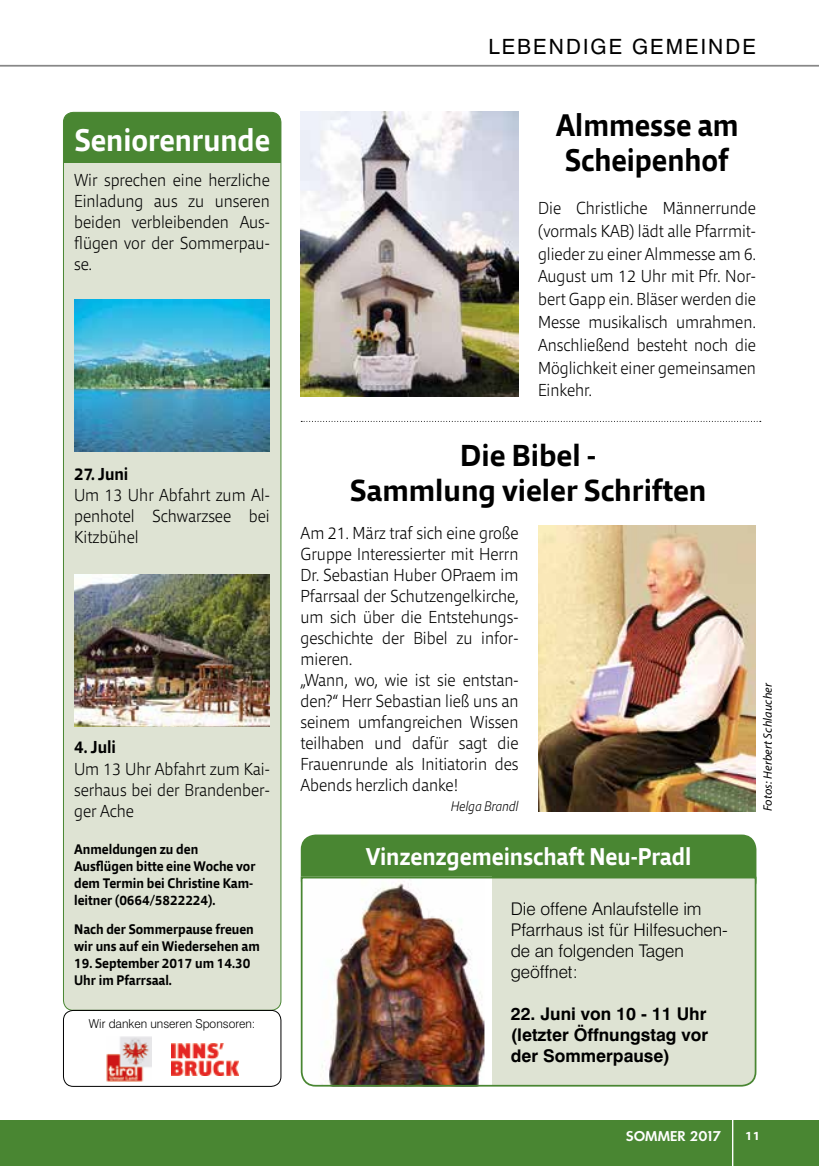
<style>
.page{position:relative;width:819px;height:1166px;background:#fff}
.page>*{position:absolute;margin:0;border:0;box-sizing:border-box;transform-origin:0 0}
.t1{font:700 31.5px/35px "Qubo";color:#000;scale:.9 1}
.t2{font:700 31.5px "Qubo";color:#fff;scale:.9 1}
.t3{font:700 30.62px/35px "Qubo";color:#000;text-align:center;scale:.95 1}
.t4{font:700 24.5px "Qubo";color:#fff;scale:.9 1}
.t5{font:21px "Swiss 721 BT";letter-spacing:.1em;color:#000}
.t6{font:200 17.5px/21px "Qubo";color:#000;text-align:justify;scale:.9 1}
.t7{font:300 17.5px/21px "Swiss 721 BT";color:#000}
.t8{font:700 17.5px/21px "Swiss 721 BT";color:#000;text-align:justify}
.t9{font:700 17.5px "Qubo";color:#000;scale:.9 1}
.t10{font:700 14px/16.8px "Qubo";color:#000;scale:.9 1}
.t11{font:italic 200 14px "Qubo";letter-spacing:-.005em;color:#000;scale:.87 1}
.t12{font:500 13.83px "Ornitons";color:#fff}
.t13{font:700 12.42px "Qubo";color:#fff}
.t14{font:300 12.25px "Swiss 721 BT";color:#000}
.t15{font:italic 12.25px "Myriad Pro";letter-spacing:.01em;color:#000}
</style>
<div class="page">
<hr style="left:0;top:65px;width:819px;height:2px;background:#878787">
<img style="left:301px;top:112px;width:217px;height:284px">
<img style="left:538px;top:525px;width:218px;height:286px">
<div style="left:0;top:1120px;width:819px;height:46px;background:#498632"></div>
<hr style="left:732px;top:1112px;width:1px;height:54px;background:#fff">
<div style="left:301px;top:834px;width:455px;height:61px;background:#498632;border-radius:15px"></div>
<img style="left:300px;top:876px;width:457px;height:211px">
<div style="left:63px;top:112px;width:218px;height:898px;background:#dee3d3;border-radius:10px"></div>
<div style="left:63px;top:112px;width:218px;height:50px;background:#498632"></div>
<div style="left:63px;top:112px;width:218px;height:899px;border:1px solid #498632;border-radius:10px"></div>
<div style="left:63px;top:1010px;width:218px;height:77px;border:1px solid #000;border-radius:10px"></div>
<img style="left:106px;top:1036px;width:46px;height:46px">
<img style="left:171px;top:1043px;width:67px;height:32px">
<svg style="left:301px;top:421px;width:459px;height:1px"></svg>
<img style="left:74px;top:300px;width:196px;height:151px">
<img style="left:74px;top:575px;width:196px;height:151px">
<img style="left:0;top:64px;width:19px;height:3px">
<h1 class="t2" style="left:75px;top:120px;width:218px">Seniorenrunde</h1>
<p class="t6" style="left:74px;top:170px;width:219px">Wir sprechen eine herzliche Einladung aus zu unseren beiden verbleibenden Aus&shy;flügen vor der Sommerpau&shy;se.</p>
<p class="t9" style="left:74px;top:463px;width:62px">27. Juni</p>
<p class="t6" style="left:74px;top:485px;width:219px">Um 13 Uhr Abfahrt zum Al&shy;penhotel Schwarzsee bei Kitzbühel</p>
<p class="t9" style="left:74px;top:736px;width:48px">4. Juli</p>
<p class="t6" style="left:74px;top:758px;width:219px">Um 13 Uhr Abfahrt zum Kai&shy;serhaus bei der Brandenber&shy;ger Ache</p>
<p class="t10" style="left:74px;top:841px;width:203px">Anmeldungen zu den<br>Ausflügen bitte eine Woche vor dem Termin bei Christine Kam&shy;leitner (0664/5822224).</p>
<p class="t10" style="left:74px;top:921px;width:208px">Nach der Sommerpause freuen wir uns auf ein Wiedersehen am</p>
<p class="t10" style="left:74px;top:955px;width:197px">19. September 2017 um 14.30<br>Uhr im Pfarrsaal.</p>
<p class="t14" style="left:89px;top:1016px;width:168px">Wir danken unseren Sponsoren:</p>
<p class="t5" style="left:488px;top:34px;width:269px">LEBENDIGE GEMEINDE</p>
<h1 class="t1" style="left:555px;top:107px;width:205px">Almmesse am<br>Scheipenhof</h1>
<p class="t6" style="left:538px;top:196px;width:243px;line-height:22.8px">Die Christliche Männerrunde (vormals KAB) lädt alle Pfarrmit&shy;glieder zu einer Almmesse am 6.<br>August um 12 Uhr mit Pfr. Nor&shy;bert Gapp ein. Bläser werden die Messe musikalisch umrahmen.<br>Anschließend besteht noch die Möglichkeit einer gemeinsamen Einkehr.</p>
<h2 class="t3" style="left:350px;top:438px;width:376px">Die Bibel -<br>Sammlung vieler Schriften</h2>
<p class="t6" style="left:300px;top:522px;width:243px;text-align:left">Am 21. März traf sich eine große<br>Gruppe Interessierter mit Herrn<br>Dr. Sebastian Huber OPraem im<br>Pfarrsaal der Schutzengelkirche, um sich über die Entstehungs&shy;geschichte der Bibel zu infor&shy;mieren.<br>„Wann, wo, wie ist sie entstan&shy;den?“ Herr Sebastian ließ uns an seinem umfangreichen Wissen teilhaben und dafür sagt die<br>Frauenrunde als Initiatorin des<br>Abends herzlich danke!</p>
<p class="t11" style="left:450px;top:797px;width:79px">Helga Brandl</p>
<h3 class="t4" style="left:366px;top:840px;width:363px">Vinzenzgemeinschaft Neu-Pradl</h3>
<p class="t7" style="left:510px;top:898px;width:219px">Die offene Anlaufstelle im<br>Pfarrhaus ist für Hilfesuchen&shy;de an folgenden Tagen geöffnet:</p>
<p class="t8" style="left:510px;top:1003px;width:199px">22. Juni von 10 - 11 Uhr (letzter Öffnungstag vor der Sommerpause)</p>
<p class="t15" style="left:760px;top:811px;width:130px;rotate:-90deg">Fotos: Herbert Schlaucher</p>
<p class="t12" style="left:626px;top:1127px;width:97px">SOMMER 2017</p>
<p class="t13" style="left:745px;top:1127px;width:16px">11</p>
</div>
